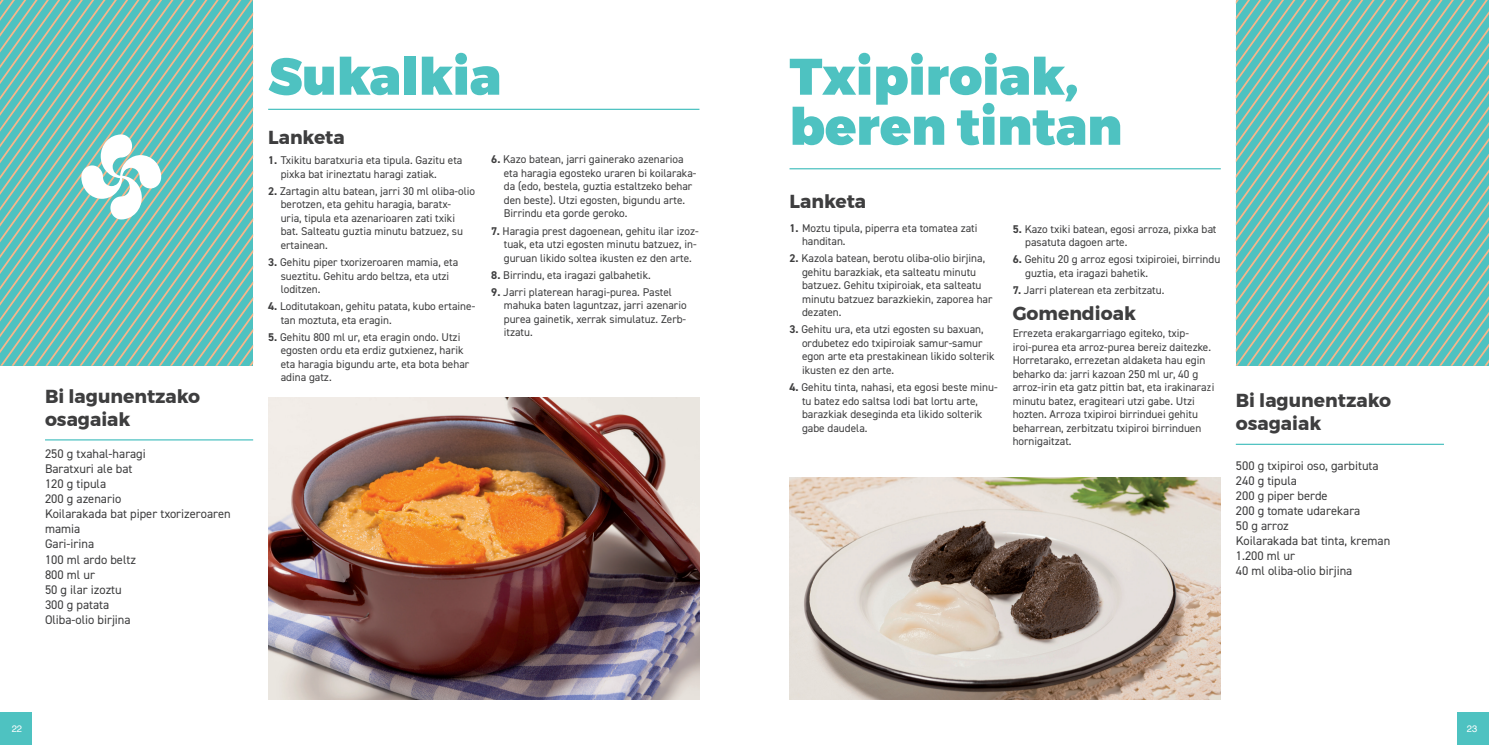
<style>
.page{position:relative;width:1489px;height:745px;background:#fff}
.page>*{position:absolute;margin:0;border:0;box-sizing:border-box;transform-origin:0 0}
.t1{font:900 51.25px/50px "Montserrat";color:#4ec2c1}
.t2{font:700 18.75px/22.5px "Montserrat";color:#3e3e3f}
.t3{font:12.5px/15px "DIN2014";color:#3e3e3f}
.t4{font:11.25px/13.5px "DIN2014";color:#3e3e3f}
.t5{font:9.38px "Helvetica";color:#fff}
.s1{font-weight:700}
</style>
<div class="page">
<div style="left:0;top:712px;width:31px;height:32px;background:#4ec2c1"></div>
<div style="left:1457px;top:712px;width:31px;height:32px;background:#4ec2c1"></div>
<img style="left:268px;top:397px;width:431px;height:302px">
<hr style="left:268px;top:109px;width:431px;height:1px;background:#4ec2c1">
<hr style="left:45px;top:439px;width:208px;height:1px;background:#4ec2c1">
<svg style="left:0;top:0;width:253px;height:365px;background:#73c1b8"></svg>
<img style="left:789px;top:477px;width:431px;height:222px">
<svg style="left:1235px;top:0;width:253px;height:365px;background:#7cc5bc"></svg>
<hr style="left:1235px;top:443px;width:208px;height:1px;background:#4ec2c1">
<hr style="left:789px;top:168px;width:431px;height:1px;background:#4ec2c1">
<p class="t2" style="left:45px;top:385px;width:157px">Bi lagunentzako osagaiak</p>
<p class="t3" style="left:45px;top:446px;width:102px">250 g txahal-haragi</p>
<p class="t3" style="left:45px;top:461px;width:89px">Baratxuri ale bat</p>
<p class="t3" style="left:45px;top:476px;width:63px">120 g tipula</p>
<p class="t3" style="left:45px;top:491px;width:78px">200 g azenario</p>
<p class="t3" style="left:45px;top:506px;width:187px">Koilarakada bat piper txorizeroaren mamia</p>
<p class="t3" style="left:45px;top:536px;width:51px">Gari-irina</p>
<p class="t3" style="left:45px;top:551px;width:92px">100 ml ardo beltz</p>
<p class="t3" style="left:45px;top:566px;width:51px">800 ml ur</p>
<p class="t3" style="left:45px;top:581px;width:78px">50 g ilar izoztu</p>
<p class="t3" style="left:45px;top:596px;width:66px">300 g patata</p>
<p class="t3" style="left:45px;top:611px;width:87px">Oliba-olio birjina</p>
<p class="t1" style="left:268px;top:52px;width:234px">Sukalkia</p>
<p class="t2" style="left:268px;top:126px;width:78px">Lanketa</p>
<p class="t4" style="left:281px;top:153px;width:183px;text-indent:-12px"><span class="s1">1.</span> Txikitu baratxuria eta tipula. Gazitu eta pixka bat irineztatu haragi zatiak.</p>
<p class="t4" style="left:281px;top:184px;width:196px;text-indent:-12px"><span class="s1">2.</span> Zartagin altu batean, jarri 30 ml oliba-olio berotzen, eta gehitu haragia, baratx-<br>uria, tipula eta azenarioaren zati txiki bat. Salteatu guztia minutu batzuez, su ertainean.</p>
<p class="t4" style="left:281px;top:255px;width:179px;text-indent:-12px"><span class="s1">3.</span> Gehitu piper txorizeroaren mamia, eta sueztitu. Gehitu ardo beltza, eta utzi loditzen.</p>
<p class="t4" style="left:281px;top:299px;width:196px;text-indent:-12px"><span class="s1">4.</span> Loditutakoan, gehitu patata, kubo ertaine&shy;tan moztuta, eta eragin.</p>
<p class="t4" style="left:281px;top:329px;width:190px;text-indent:-12px"><span class="s1">5.</span> Gehitu 800 ml ur, eta eragin ondo. Utzi egosten ordu eta erdiz gutxienez, harik eta haragia bigundu arte, eta bota behar adina gatz.</p>
<p class="t4" style="left:504px;top:152px;width:194px;text-indent:-12px"><span class="s1">6.</span> Kazo batean, jarri gainerako azenarioa eta haragia egosteko uraren bi koilaraka&shy;da (edo, bestela, guztia estaltzeko behar den beste). Utzi egosten, bigundu arte.<br>Birrindu eta gorde geroko.</p>
<p class="t4" style="left:504px;top:223px;width:196px;text-indent:-12px"><span class="s1">7.</span> Haragia prest dagoenean, gehitu ilar izoz&shy;tuak, eta utzi egosten minutu batzuez, in&shy;guruan likido soltea ikusten ez den arte.</p>
<p class="t4" style="left:491px;top:267px;width:161px"><span class="s1">8.</span> Birrindu, eta iragazi galbahetik.</p>
<p class="t4" style="left:504px;top:285px;width:184px;text-indent:-12px"><span class="s1">9.</span> Jarri platerean haragi-purea. Pastel mahuka baten laguntzaz, jarri azenario purea gainetik, xerrak simulatuz. Zerb&shy;itzatu.</p>
<p class="t1" style="left:789px;top:52px;width:334px">Txipiroiak, beren tintan</p>
<p class="t2" style="left:789px;top:189px;width:78px">Lanketa</p>
<p class="t4" style="left:802px;top:221px;width:177px;text-indent:-12px"><span class="s1">1.</span> Moztu tipula, piperra eta tomatea zati handitan.</p>
<p class="t4" style="left:802px;top:251px;width:192px;text-indent:-12px"><span class="s1">2.</span> Kazola batean, berotu oliba-olio birjina, gehitu barazkiak, eta salteatu minutu batzuez. Gehitu txipiroiak, eta salteatu minutu batzuez barazkiekin, zaporea har dezaten.</p>
<p class="t4" style="left:802px;top:322px;width:194px;text-indent:-12px"><span class="s1">3.</span> Gehitu ura, eta utzi egosten su baxuan, ordubetez edo txipiroiak samur-samur egon arte eta prestakinean likido solterik ikusten ez den arte.</p>
<p class="t4" style="left:802px;top:380px;width:197px;text-indent:-12px"><span class="s1">4.</span> Gehitu tinta, nahasi, eta egosi beste minu&shy;tu batez edo saltsa lodi bat lortu arte, barazkiak deseginda eta likido solterik gabe daudela.</p>
<p class="t4" style="left:1025px;top:222px;width:193px;text-indent:-12px"><span class="s1">5.</span> Kazo txiki batean, egosi arroza, pixka bat pasatuta dagoen arte.</p>
<p class="t4" style="left:1025px;top:252px;width:197px;text-indent:-12px"><span class="s1">6.</span> Gehitu 20 g arroz egosi txipiroiei, birrindu guztia, eta iragazi bahetik.</p>
<p class="t4" style="left:1012px;top:283px;width:153px"><span class="s1">7.</span> Jarri platerean eta zerbitzatu.</p>
<p class="t2" style="left:1012px;top:302px;width:125px">Gomendioak</p>
<p class="t4" style="left:1012px;top:326px;width:203px">Errezeta erakargarriago egiteko, txip&shy;iroi-purea eta arroz-purea bereiz daitezke.<br>Horretarako, errezetan aldaketa hau egin beharko da: jarri kazoan 250 ml ur, 40 g arroz-irin eta gatz pittin bat, eta irakinarazi minutu batez, eragiteari utzi gabe. Utzi hozten. Arroza txipiroi birrinduei gehitu beharrean, zerbitzatu txipiroi birrinduen hornigaitzat.</p>
<p class="t2" style="left:1235px;top:389px;width:157px">Bi lagunentzako osagaiak</p>
<p class="t3" style="left:1235px;top:457px;width:144px">500 g txipiroi oso, garbituta</p>
<p class="t3" style="left:1235px;top:472px;width:63px">240 g tipula</p>
<p class="t3" style="left:1235px;top:487px;width:93px">200 g piper berde</p>
<p class="t3" style="left:1235px;top:502px;width:126px">200 g tomate udarekara</p>
<p class="t3" style="left:1235px;top:517px;width:55px">50 g arroz</p>
<p class="t3" style="left:1235px;top:532px;width:156px">Koilarakada bat tinta, kreman</p>
<p class="t3" style="left:1235px;top:547px;width:61px">1.200 ml ur</p>
<p class="t3" style="left:1235px;top:562px;width:118px">40 ml oliba-olio birjina</p>
<p class="t5" style="left:12px;top:721px;width:12px">22</p>
<p class="t5" style="left:1466px;top:721px;width:12px">23</p>
</div>
